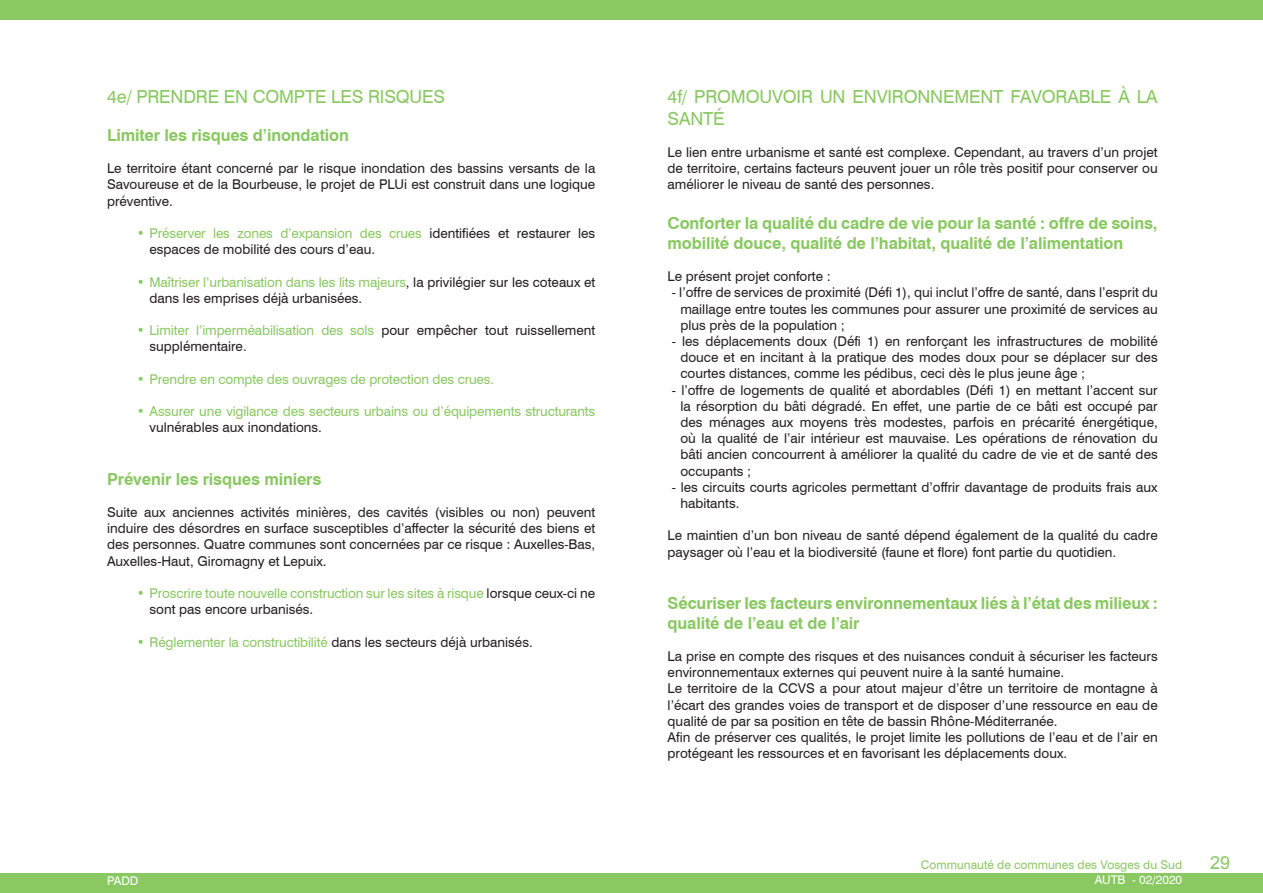
<style>
.page{position:relative;width:1263px;height:893px;background:#fff}
.page>*{position:absolute;margin:0;border:0;box-sizing:border-box;transform-origin:0 0}
.sous-orientation{font:18px/21.6px "Swiss 721 BT";letter-spacing:-.01em;color:#8ac862}
.Contexte_étude{font:18px "Arial";color:#8ac862}
.sous-orientation-2{font:700 16.5px/19.8px "Swiss 721 BT";letter-spacing:-.01em;color:#8ac862}
.sous-orientation-3{font:13.5px/16.2px "Swiss 721 BT";color:#231f20;text-align:justify}
.sous-orientation-4{font:13.5px/16.2px "Swiss 721 BT";letter-spacing:-.01em;color:#8ac862}
.t1{font:12px "Swiss 721 BT";color:#8ac862}
.t2{font:12px "Swiss 721 BT";color:#fff}
.s1{color:#8ac862}
.s2{color:#231f20}
</style>
<div class="page">
<div style="left:0;top:0;width:1263px;height:19px;background:#8ac862"></div>
<div style="left:0;top:874px;width:1263px;height:19px;background:#8ac862"></div>
<p class="sous-orientation" style="left:107px;top:86px;width:340px">4e/ PRENDRE EN COMPTE LES RISQUES</p>
<p class="sous-orientation-2" style="left:107px;top:125px;width:243px">Limiter les risques d’inondation</p>
<p class="sous-orientation-3" style="left:107px;top:160px;width:490px">Le territoire étant concerné par le risque inondation des bassins versants de la Savoureuse et de la Bourbeuse, le projet de PLUi est construit dans une logique préventive.</p>
<p class="sous-orientation-3" style="left:150px;top:225px;width:447px;text-indent:-13px"><span class="s1">• Préserver les zones d’expansion des crues</span> identifiées et restaurer les espaces de mobilité des cours d’eau.</p>
<p class="sous-orientation-3" style="left:150px;top:274px;width:447px;text-indent:-13px"><span class="s1">• Maîtriser l’urbanisation dans les lits majeurs</span>, la privilégier sur les coteaux et dans les emprises déjà urbanisées.</p>
<p class="sous-orientation-3" style="left:150px;top:322px;width:447px;text-indent:-13px"><span class="s1">• Limiter l’imperméabilisation des sols</span> pour empêcher tout ruissellement supplémentaire.</p>
<p class="sous-orientation-4" style="left:137px;top:371px;width:359px">• Prendre en compte des ouvrages de protection des crues.</p>
<p class="sous-orientation-4" style="left:150px;top:403px;width:447px;text-indent:-13px">• Assurer une vigilance des secteurs urbains ou d’équipements structurants <span class="s2">vulnérables aux inondations.</span></p>
<p class="sous-orientation-2" style="left:107px;top:469px;width:216px">Prévenir les risques miniers</p>
<p class="sous-orientation-3" style="left:107px;top:504px;width:490px">Suite aux anciennes activités minières, des cavités (visibles ou non) peuvent induire des désordres en surface susceptibles d’affecter la sécurité des biens et des personnes. Quatre communes sont concernées par ce risque : Auxelles-Bas, Auxelles-Haut, Giromagny et Lepuix.</p>
<p class="sous-orientation-4" style="left:150px;top:585px;width:447px;text-indent:-13px">• Proscrire toute nouvelle construction sur les sites à risque <span class="s2">lorsque ceux-ci ne sont pas encore urbanisés.</span></p>
<p class="sous-orientation-4" style="left:137px;top:634px;width:397px">• Réglementer la constructibilité <span class="s2">dans les secteurs déjà urbanisés.</span></p>
<p class="sous-orientation" style="left:668px;top:86px;width:492px">4f/ PROMOUVOIR UN ENVIRONNEMENT FAVORABLE À LA<br>SANTÉ</p>
<p class="sous-orientation-3" style="left:668px;top:144px;width:492px">Le lien entre urbanisme et santé est complexe. Cependant, au travers d’un projet de territoire, certains facteurs peuvent jouer un rôle très positif pour conserver ou améliorer le niveau de santé des personnes.</p>
<p class="sous-orientation-2" style="left:668px;top:213px;width:491px">Conforter la qualité du cadre de vie pour la santé : offre de soins, mobilité douce, qualité de l’habitat, qualité de l’alimentation</p>
<p class="sous-orientation-3" style="left:668px;top:268px;width:165px">Le présent projet conforte :</p>
<p class="sous-orientation-3" style="left:680px;top:284px;width:479px;text-indent:-9px">- l’offre de services de proximité (Défi 1), qui inclut l’offre de santé, dans l’esprit du maillage entre toutes les communes pour assurer une proximité de services au plus près de la population ;</p>
<p class="sous-orientation-3" style="left:680px;top:333px;width:479px;text-indent:-9px">- les déplacements doux (Défi 1) en renforçant les infrastructures de mobilité douce et en incitant à la pratique des modes doux pour se déplacer sur des courtes distances, comme les pédibus, ceci dès le plus jeune âge ;</p>
<p class="sous-orientation-3" style="left:680px;top:382px;width:479px;text-indent:-9px">- l’offre de logements de qualité et abordables (Défi 1) en mettant l’accent sur la résorption du bâti dégradé. En effet, une partie de ce bâti est occupé par des ménages aux moyens très modestes, parfois en précarité énergétique, où la qualité de l’air intérieur est mauvaise. Les opérations de rénovation du bâti ancien concourrent à améliorer la qualité du cadre de vie et de santé des occupants ;</p>
<p class="sous-orientation-3" style="left:680px;top:479px;width:479px;text-indent:-9px">- les circuits courts agricoles permettant d’offrir davantage de produits frais aux habitants.</p>
<p class="sous-orientation-3" style="left:668px;top:527px;width:492px">Le maintien d’un bon niveau de santé dépend également de la qualité du cadre paysager où l’eau et la biodiversité (faune et flore) font partie du quotidien.</p>
<p class="sous-orientation-2" style="left:668px;top:593px;width:492px">Sécuriser les facteurs environnementaux liés à l’état des milieux : qualité de l’eau et de l’air</p>
<p class="sous-orientation-3" style="left:668px;top:648px;width:492px">La prise en compte des risques et des nuisances conduit à sécuriser les facteurs environnementaux externes qui peuvent nuire à la santé humaine.</p>
<p class="sous-orientation-3" style="left:668px;top:680px;width:492px">Le territoire de la CCVS a pour atout majeur d’être un territoire de montagne à l’écart des grandes voies de transport et de disposer d’une ressource en eau de qualité de par sa position en tête de bassin Rhône-Méditerranée.</p>
<p class="sous-orientation-3" style="left:668px;top:729px;width:492px">Afin de préserver ces qualités, le projet limite les pollutions de l’eau et de l’air en protégeant les ressources et en favorisant les déplacements doux.</p>
<p class="t1" style="left:921px;top:858px;width:263px">Communauté de communes des Vosges du Sud</p>
<p class="t2" style="left:107px;top:873px;width:33px">PADD</p>
<p class="t2" style="left:1095px;top:873px;width:89px">AUTB - 02/2020</p>
<p class="Contexte_étude" style="left:1210px;top:851px;width:22px">29</p>
</div>
